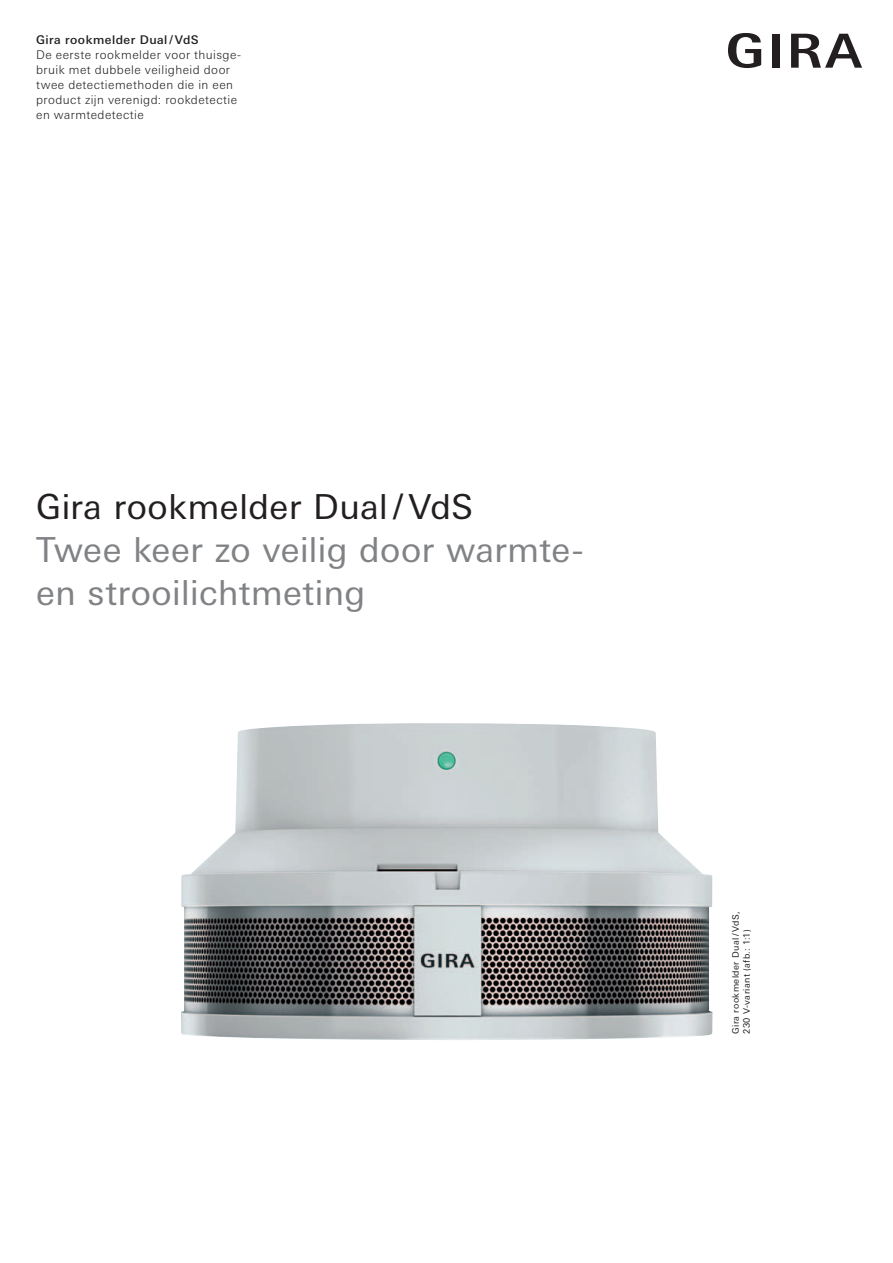
<style>
.page{position:relative;width:893px;height:1263px;background:#fff}
.page>*{position:absolute;margin:0;border:0;box-sizing:border-box;transform-origin:0 0}
.t1{font:34.5px/43.2px "Linotype Univers Basic";letter-spacing:.01em;color:#808285}
.t2{font:34.5px "Linotype Univers Basic";letter-spacing:.015em;color:#231f20}
.t3{font:300 12px/15px "Linotype Univers Basic";letter-spacing:.04em;color:#231f20}
.t4{font:500 12px "Linotype Univers Basic";letter-spacing:.04em;color:#231f20}
.t5{font:9px/11.2px "Linotype Univers Basic";letter-spacing:.05em;color:#231f20}
</style>
<div class="page">
<img style="left:181px;top:723px;width:531px;height:317px">
<div style="left:772px;top:34px;width:7px;height:34px;background:#231f20"></div>
<svg style="left:728px;top:33px;width:33px;height:35px"></svg>
<svg style="left:791px;top:34px;width:71px;height:34px"></svg>
<p class="t4" style="left:36px;top:34px;width:164px">Gira rookmelder Dual / VdS</p>
<p class="t3" style="left:36px;top:48px;width:207px">De eerste rookmelder voor thuisge&shy;bruik met dubbele veiligheid door twee detectiemethoden die in een product zijn verenigd: rookdetectie en warmtedetectie</p>
<h1 class="t2" style="left:36px;top:492px;width:439px">Gira rookmelder Dual / VdS</h1>
<h1 class="t1" style="left:36px;top:530px;width:549px">Twee keer zo veilig door warmte&shy;en strooilichtmeting</h1>
<p class="t5" style="left:730px;top:1034px;width:124px;rotate:-90deg">Gira rookmelder Dual / VdS,<br>230 V-variant (afb.: 1:1)</p>
</div>
